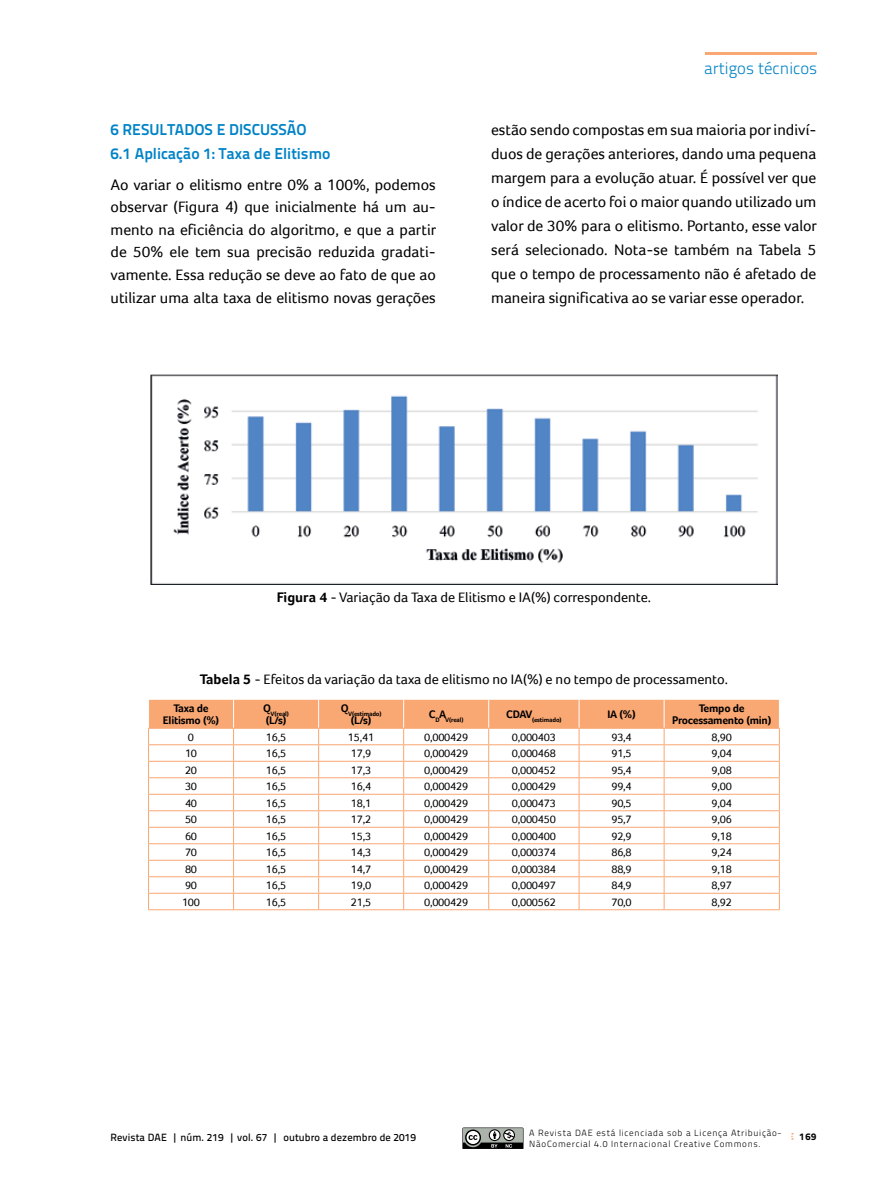
<style>
.page{position:relative;width:893px;height:1191px;background:#fff}
.page>*{position:absolute;margin:0;border:0;box-sizing:border-box;transform-origin:0 0}
.t1{font:300 16.65px "Titillium Text 22 L";color:#0083c6}
.t2{font:15.75px/24px "Foco";color:#000;text-align:justify}
.t3{font:700 15.75px/23.7px "Titillium Text 22 L";color:#0083c6}
.t4{font:14.25px "Foco";color:#000}
.t5{font:11.25px "Foco";letter-spacing:-.02em;color:#000}
.t6{font:700 11.25px/12px "Foco";letter-spacing:-.02em;color:#000;text-align:center}
.t7{font:500 10.5px "Titillium Text 22 L";letter-spacing:.01em;color:#000}
.t8{font:800 9.75px "Titillium Text 22 L";color:#000}
.t9{font:300 9px/10.5px "Titillium Text 22 L";letter-spacing:.08em;color:#000}
.t10{font:700 6.6px "Foco";letter-spacing:-.02em;color:#000}
.s1{font-weight:700}
</style>
<div class="page">
<img style="left:151px;top:375px;width:626px;height:209px">
<hr style="left:148px;top:909px;width:86px;height:1px;background:#f9a773">
<hr style="left:234px;top:909px;width:85px;height:1px;background:#f9a773">
<hr style="left:319px;top:909px;width:85px;height:1px;background:#f9a773">
<hr style="left:404px;top:909px;width:85px;height:1px;background:#f9a773">
<hr style="left:489px;top:909px;width:90px;height:1px;background:#f9a773">
<hr style="left:579px;top:909px;width:85px;height:1px;background:#f9a773">
<hr style="left:664px;top:909px;width:116px;height:1px;background:#f9a773">
<svg style="left:148px;top:700px;width:632px;height:209px"></svg>
<svg style="left:791px;top:1133px;width:2px;height:6px"></svg>
<hr style="left:705px;top:52px;width:111px;height:3px;background:#f9a773">
<svg style="left:462px;top:1127px;width:61px;height:22px"></svg>
<p class="t3" style="left:111px;top:117px;width:221px">6 RESULTADOS E DISCUSSÃO<br>6.1 Aplicação 1: Taxa de Elitismo</p>
<p class="t2" style="left:111px;top:173px;width:327px;line-height:22.5px">Ao variar o elitismo entre 0% a 100%, podemos observar (Figura 4) que inicialmente há um au&shy;mento na eficiência do algoritmo, e que a partir de 50% ele tem sua precisão reduzida gradati&shy;vamente. Essa redução se deve ao fato de que ao utilizar uma alta taxa de elitismo novas gerações</p>
<p class="t1" style="left:704px;top:56px;width:115px">artigos técnicos</p>
<p class="t2" style="left:491px;top:117px;width:327px">estão sendo compostas em sua maioria por indiví&shy;duos de gerações anteriores, dando uma pequena margem para a evolução atuar. É possível ver que o índice de acerto foi o maior quando utilizado um valor de 30% para o elitismo. Portanto, esse valor será selecionado. Nota-se também na Tabela 5 que o tempo de processamento não é afetado de maneira significativa ao se variar esse operador.</p>
<p class="t4" style="left:277px;top:589px;width:376px"><span class="s1">Figura 4</span> - Variação da Taxa de Elitismo e IA(%) correspondente.</p>
<p class="t4" style="left:200px;top:671px;width:530px"><span class="s1">Tabela 5</span> - Efeitos da variação da taxa de elitismo no IA(%) e no tempo de processamento.</p>
<p class="t6" style="left:163px;top:702px;width:58px">Taxa de<br>Elitismo (%)</p>
<p class="t10" style="left:263px;top:709px;width:27px"><sup>Q</sup>V(real)</p>
<p class="t10" style="left:341px;top:709px;width:42px"><sup>Q</sup>V(estimado)</p>
<p class="t6" style="left:351px;top:714px;width:22px">(L/s)</p>
<p class="t10" style="left:429px;top:715px;width:36px"><sup>C</sup>D<sup>A</sup>V(real)</p>
<p class="t10" style="left:506px;top:715px;width:57px"><sup>CDAV</sup>(estimado)</p>
<p class="t6" style="left:607px;top:708px;width:30px">IA (%)</p>
<p class="t6" style="left:672px;top:702px;width:101px">Tempo de<br>Processamento (min)</p>
<p class="t6" style="left:266px;top:714px;width:22px">(L/s)</p>
<p class="t5" style="left:188px;top:730px;width:8px">0</p>
<p class="t5" style="left:266px;top:730px;width:22px">16,5</p>
<p class="t5" style="left:348px;top:730px;width:28px">15,41</p>
<p class="t5" style="left:424px;top:730px;width:46px">0,000429</p>
<p class="t5" style="left:512px;top:730px;width:46px">0,000403</p>
<p class="t5" style="left:611px;top:730px;width:22px">93,4</p>
<p class="t5" style="left:712px;top:730px;width:22px">8,90</p>
<p class="t5" style="left:185px;top:746px;width:14px">10</p>
<p class="t5" style="left:266px;top:746px;width:22px">16,5</p>
<p class="t5" style="left:351px;top:746px;width:22px">17,9</p>
<p class="t5" style="left:424px;top:746px;width:46px">0,000429</p>
<p class="t5" style="left:512px;top:746px;width:46px">0,000468</p>
<p class="t5" style="left:611px;top:746px;width:22px">91,5</p>
<p class="t5" style="left:712px;top:746px;width:22px">9,04</p>
<p class="t5" style="left:185px;top:763px;width:14px">20</p>
<p class="t5" style="left:266px;top:763px;width:22px">16,5</p>
<p class="t5" style="left:351px;top:763px;width:22px">17,3</p>
<p class="t5" style="left:424px;top:763px;width:46px">0,000429</p>
<p class="t5" style="left:512px;top:763px;width:46px">0,000452</p>
<p class="t5" style="left:611px;top:763px;width:22px">95,4</p>
<p class="t5" style="left:712px;top:763px;width:22px">9,08</p>
<p class="t5" style="left:185px;top:779px;width:14px">30</p>
<p class="t5" style="left:266px;top:779px;width:22px">16,5</p>
<p class="t5" style="left:351px;top:779px;width:22px">16,4</p>
<p class="t5" style="left:424px;top:779px;width:46px">0,000429</p>
<p class="t5" style="left:512px;top:779px;width:46px">0,000429</p>
<p class="t5" style="left:611px;top:779px;width:22px">99,4</p>
<p class="t5" style="left:712px;top:779px;width:22px">9,00</p>
<p class="t5" style="left:185px;top:796px;width:14px">40</p>
<p class="t5" style="left:266px;top:796px;width:22px">16,5</p>
<p class="t5" style="left:351px;top:796px;width:22px">18,1</p>
<p class="t5" style="left:424px;top:796px;width:46px">0,000429</p>
<p class="t5" style="left:512px;top:796px;width:46px">0,000473</p>
<p class="t5" style="left:611px;top:796px;width:22px">90,5</p>
<p class="t5" style="left:712px;top:796px;width:22px">9,04</p>
<p class="t5" style="left:185px;top:812px;width:14px">50</p>
<p class="t5" style="left:266px;top:812px;width:22px">16,5</p>
<p class="t5" style="left:351px;top:812px;width:22px">17,2</p>
<p class="t5" style="left:424px;top:812px;width:46px">0,000429</p>
<p class="t5" style="left:512px;top:812px;width:46px">0,000450</p>
<p class="t5" style="left:611px;top:812px;width:22px">95,7</p>
<p class="t5" style="left:712px;top:812px;width:22px">9,06</p>
<p class="t5" style="left:185px;top:829px;width:14px">60</p>
<p class="t5" style="left:266px;top:829px;width:22px">16,5</p>
<p class="t5" style="left:351px;top:829px;width:22px">15,3</p>
<p class="t5" style="left:424px;top:829px;width:46px">0,000429</p>
<p class="t5" style="left:512px;top:829px;width:46px">0,000400</p>
<p class="t5" style="left:611px;top:829px;width:22px">92,9</p>
<p class="t5" style="left:712px;top:829px;width:22px">9,18</p>
<p class="t5" style="left:185px;top:845px;width:14px">70</p>
<p class="t5" style="left:266px;top:845px;width:22px">16,5</p>
<p class="t5" style="left:351px;top:845px;width:22px">14,3</p>
<p class="t5" style="left:424px;top:845px;width:46px">0,000429</p>
<p class="t5" style="left:512px;top:845px;width:46px">0,000374</p>
<p class="t5" style="left:611px;top:845px;width:22px">86,8</p>
<p class="t5" style="left:712px;top:845px;width:22px">9,24</p>
<p class="t5" style="left:185px;top:862px;width:14px">80</p>
<p class="t5" style="left:266px;top:862px;width:22px">16,5</p>
<p class="t5" style="left:351px;top:862px;width:22px">14,7</p>
<p class="t5" style="left:424px;top:862px;width:46px">0,000429</p>
<p class="t5" style="left:512px;top:862px;width:46px">0,000384</p>
<p class="t5" style="left:611px;top:862px;width:22px">88,9</p>
<p class="t5" style="left:712px;top:862px;width:22px">9,18</p>
<p class="t5" style="left:185px;top:878px;width:14px">90</p>
<p class="t5" style="left:266px;top:878px;width:22px">16,5</p>
<p class="t5" style="left:351px;top:878px;width:22px">19,0</p>
<p class="t5" style="left:424px;top:878px;width:46px">0,000429</p>
<p class="t5" style="left:512px;top:878px;width:46px">0,000497</p>
<p class="t5" style="left:611px;top:878px;width:22px">84,9</p>
<p class="t5" style="left:712px;top:878px;width:22px">8,97</p>
<p class="t5" style="left:182px;top:895px;width:20px">100</p>
<p class="t5" style="left:266px;top:895px;width:22px">16,5</p>
<p class="t5" style="left:351px;top:895px;width:22px">21,5</p>
<p class="t5" style="left:424px;top:895px;width:46px">0,000429</p>
<p class="t5" style="left:512px;top:895px;width:46px">0,000562</p>
<p class="t5" style="left:611px;top:895px;width:22px">70,0</p>
<p class="t5" style="left:711px;top:895px;width:22px">8,92</p>
<p class="t7" style="left:111px;top:1129px;width:307px">Revista DAE | núm. 219 | vol. 67 | outubro a dezembro de 2019</p>
<p class="t9" style="left:529px;top:1127px;width:254px">A Revista DAE está licenciada sob a Licença Atribuição-<br>NãoComercial 4.0 Internacional Creative Commons.</p>
<p class="t8" style="left:799px;top:1129px;width:19px">169</p>
</div>
